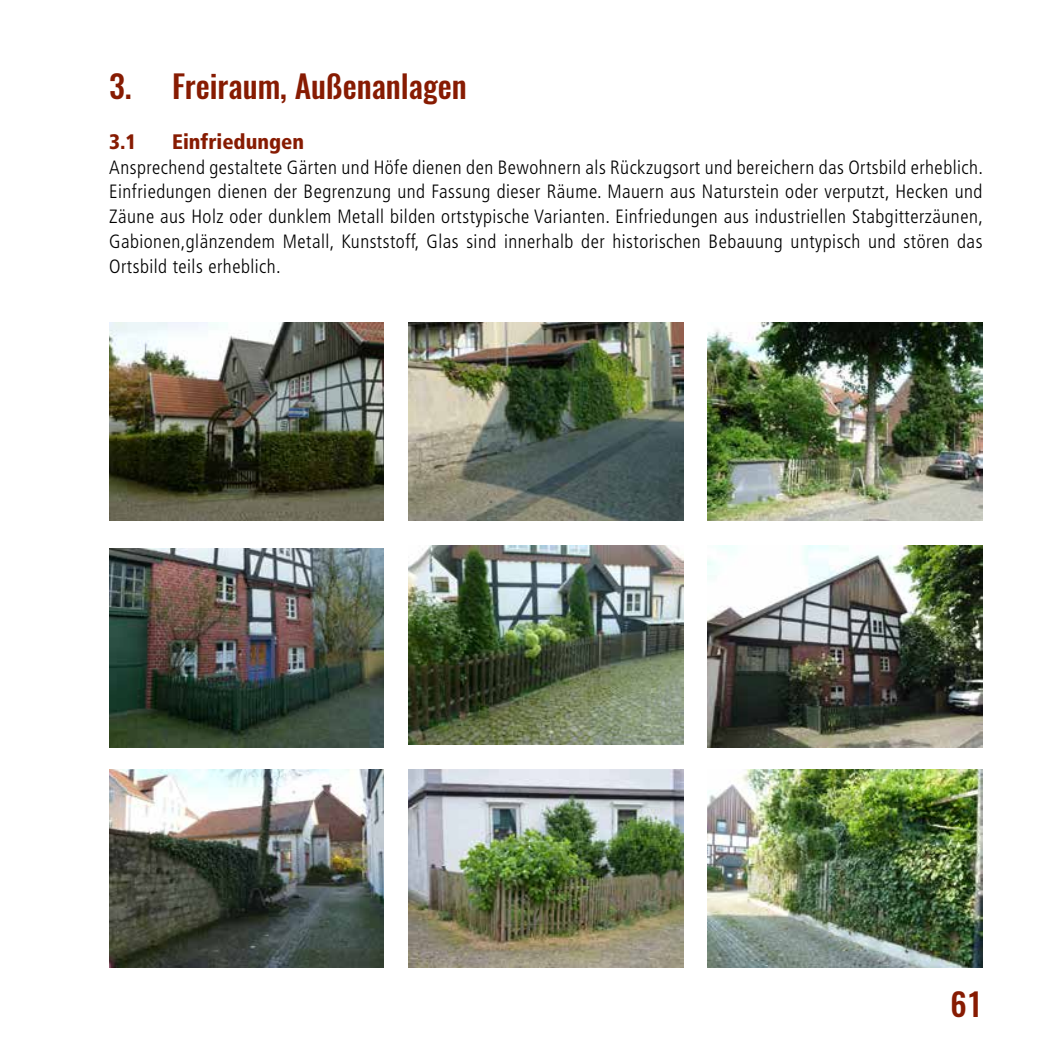
<style>
.page{position:relative;width:1042px;height:1042px;background:#fff}
.page>*{position:absolute;margin:0;border:0;box-sizing:border-box;transform-origin:0 0}
.t1{font:500 31.5px "Oswald";color:#871b02}
.t2{font:900 condensed 21px "Frutiger LT Std";color:#871b02}
.t3{font:300 condensed 19.25px/24.8px "Frutiger LT Std";letter-spacing:.025em;color:#000;text-align:justify}
</style>
<div class="page">
<img style="left:708px;top:322px;width:274px;height:199px">
<img style="left:708px;top:546px;width:274px;height:201px">
<img style="left:708px;top:769px;width:274px;height:198px">
<img style="left:408px;top:546px;width:275px;height:198px">
<img style="left:408px;top:322px;width:275px;height:199px">
<img style="left:109px;top:322px;width:275px;height:199px">
<img style="left:109px;top:548px;width:275px;height:199px">
<img style="left:109px;top:769px;width:275px;height:198px">
<img style="left:408px;top:769px;width:275px;height:198px">
<h1 class="t1" style="left:109px;top:70px;width:359px">3. Freiraum, Außenanlagen</h1>
<p class="t2" style="left:109px;top:129px;width:29px">3.1</p>
<p class="t2" style="left:172px;top:129px;width:133px">Einfriedungen</p>
<p class="t3" style="left:109px;top:155px;width:875px">Ansprechend gestaltete Gärten und Höfe dienen den Bewohnern als Rückzugsort und bereichern das Ortsbild erheblich.<br>Einfriedungen dienen der Begrenzung und Fassung dieser Räume. Mauern aus Naturstein oder verputzt, Hecken und Zäune aus Holz oder dunklem Metall bilden ortstypische Varianten. Einfriedungen aus industriellen Stabgitterzäunen, Gabionen,glänzendem Metall, Kunststoff, Glas sind innerhalb der historischen Bebauung untypisch und stören das Ortsbild teils erheblich.</p>
<h1 class="t1" style="left:950px;top:988px;width:33px">61</h1>
</div>
